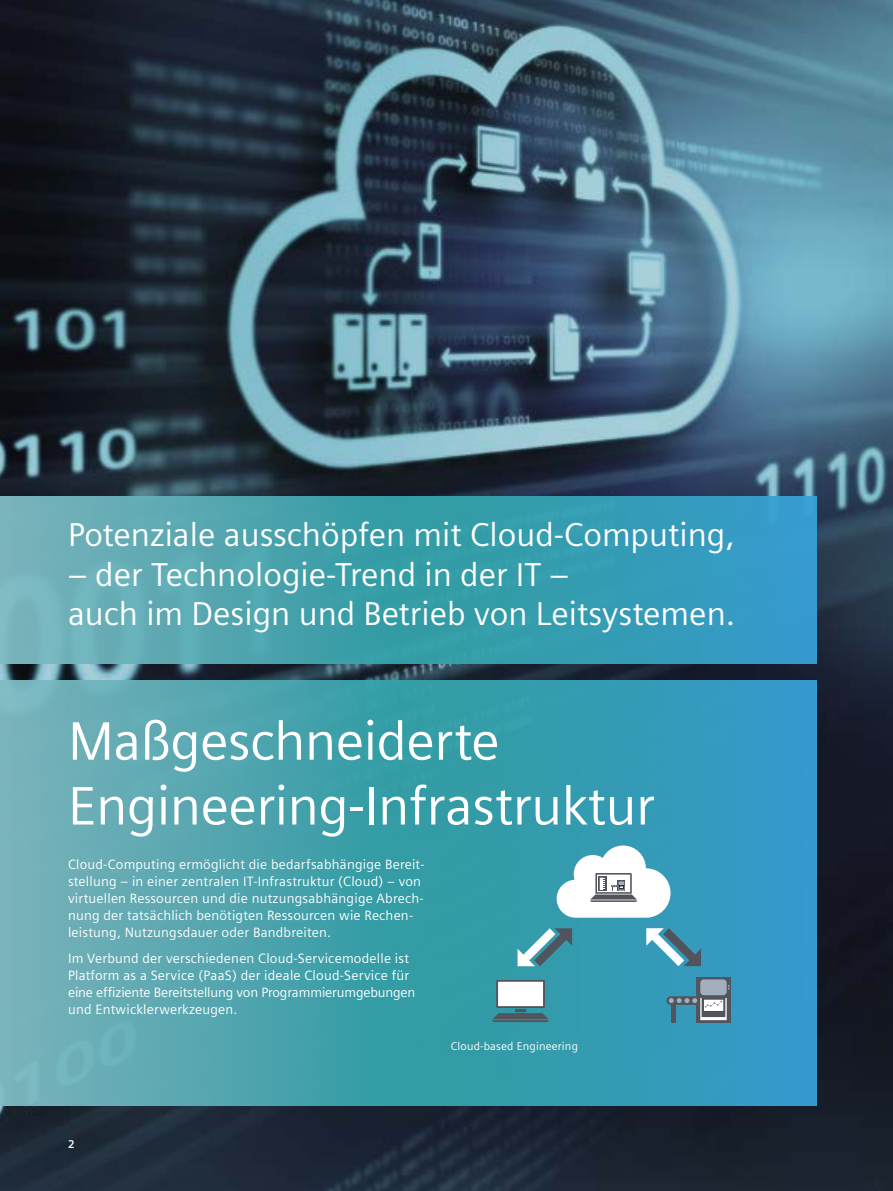
<style>
.page{position:relative;width:893px;height:1191px;background:#fff}
.page>*{position:absolute;margin:0;border:0;box-sizing:border-box;transform-origin:0 0}
.t1{font:54px/64.8px "Siemens Sans Global";letter-spacing:-.01em;color:#fff}
.t2{font:33px/39.6px "Siemens Sans Global";color:#fff}
.t3{font:13.5px/17px "Siemens Sans Global";letter-spacing:.015em;color:#fff}
.t4{font:11.25px "Siemens Sans Global";letter-spacing:.015em;color:#fff}
.t5{font:700 11.25px "Siemens Sans Global";color:#fff}
</style>
<div class="page">
<img style="left:0;top:0;width:893px;height:1191px">
<svg style="left:0;top:680px;width:816px;height:426px;background:#46a1b2"></svg>
<svg style="left:492px;top:980px;width:57px;height:42px"></svg>
<hr style="left:672px;top:1004px;width:4px;height:18px;background:#51555d">
<svg style="left:696px;top:977px;width:35px;height:45px"></svg>
<div style="left:700px;top:979px;width:27px;height:16px;background:#a3afbe;border-radius:4px"></div>
<svg style="left:666px;top:996px;width:61px;height:24px"></svg>
<svg style="left:557px;top:845px;width:114px;height:72px"></svg>
<svg style="left:518px;top:928px;width:54px;height:38px"></svg>
<svg style="left:646px;top:928px;width:55px;height:38px"></svg>
<svg style="left:0;top:496px;width:816px;height:167px;background:#47a2b3"></svg>
<h2 class="t2" style="left:68px;top:516px;width:668px">Potenziale ausschöpfen mit Cloud-Computing,</h2>
<h2 class="t2" style="left:68px;top:556px;width:669px">– der Technologie-Trend in der IT –<br>auch im Design und Betrieb von Leitsystemen.</h2>
<h1 class="t1" style="left:68px;top:711px;width:588px">Maßgeschneiderte<br>Engineering-Infrastruktur</h1>
<p class="t3" style="left:68px;top:856px;width:358px">Cloud-Computing ermöglicht die bedarfsabhängige Bereit&shy;stellung – in einer zentralen IT-Infrastruktur (Cloud) – von virtuellen Ressourcen und die nutzungsabhängige Abrech&shy;nung der tatsächlich benötigten Ressourcen wie Rechen&shy;leistung, Nutzungsdauer oder Bandbreiten.</p>
<p class="t3" style="left:68px;top:950px;width:349px">Im Verbund der verschiedenen Cloud-Servicemodelle ist Platform as a Service (PaaS) der ideale Cloud-Service für eine effiziente Bereitstellung von Programmierumgebungen und Entwicklerwerkzeugen.</p>
<p class="t4" style="left:451px;top:1038px;width:129px">Cloud-based Engineering</p>
<p class="t5" style="left:68px;top:1137px;width:8px">2</p>
</div>
